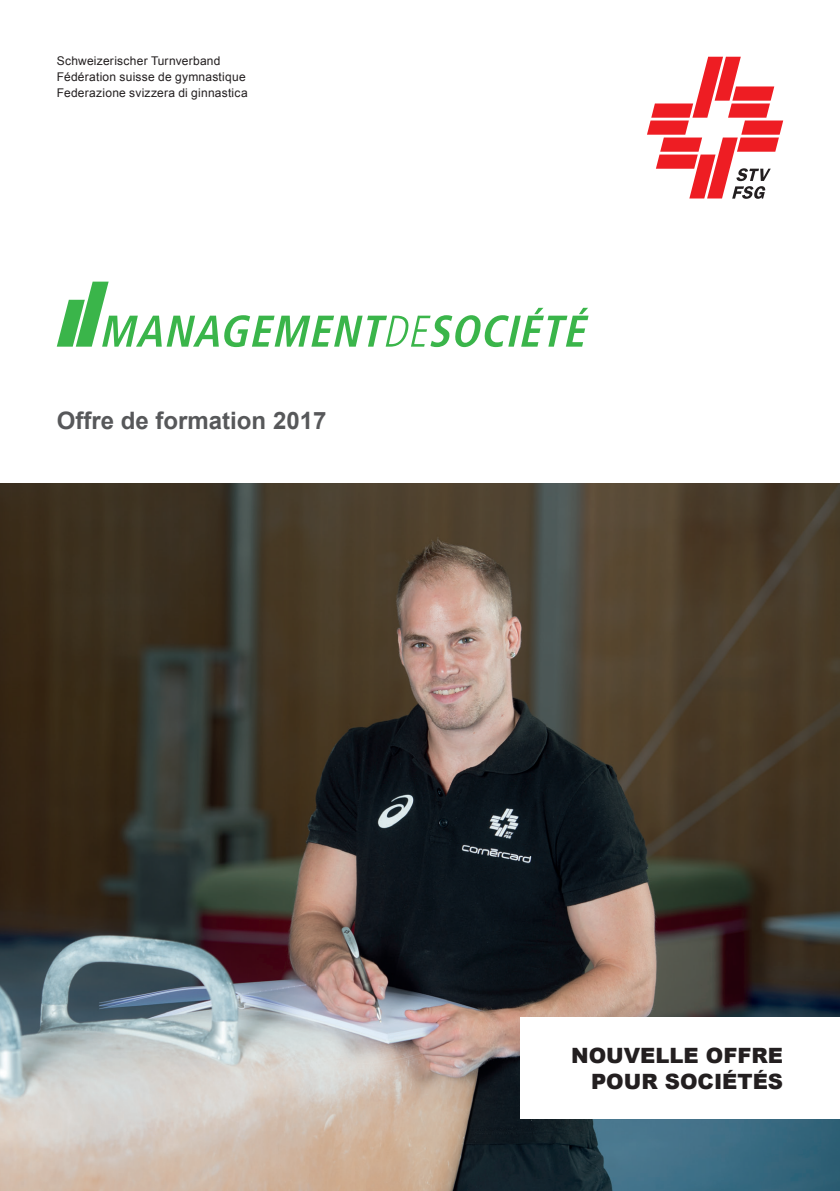
<style>
.page{position:relative;width:840px;height:1191px;background:#fff}
.page>*{position:absolute;margin:0;border:0;box-sizing:border-box;transform-origin:0 0}
.t1{font:700 24px "Arial";color:#57585a}
.t2{font:900 21px/25.2px "Arial";color:#231f20;text-align:right}
.t3{font:12px/16px "Arial";letter-spacing:.02em;color:#231f20}
</style>
<div class="page">
<svg style="left:647px;top:57px;width:135px;height:142px"></svg>
<img style="left:0;top:483px;width:839px;height:708px">
<svg style="left:57px;top:282px;width:531px;height:65px"></svg>
<div style="left:520px;top:1017px;width:319px;height:102px;background:#fff"></div>
<p class="t3" style="left:57px;top:53px;width:192px">Schweizerischer Turnverband<br>Fédération suisse de gymnastique<br>Federazione svizzera di ginnastica</p>
<h1 class="t1" style="left:57px;top:405px;width:271px">Offre de formation 2017</h1>
<h2 class="t2" style="left:570px;top:1042px;width:213px">NOUVELLE OFFRE<br>POUR SOCIÉTÉS</h2>
</div>
